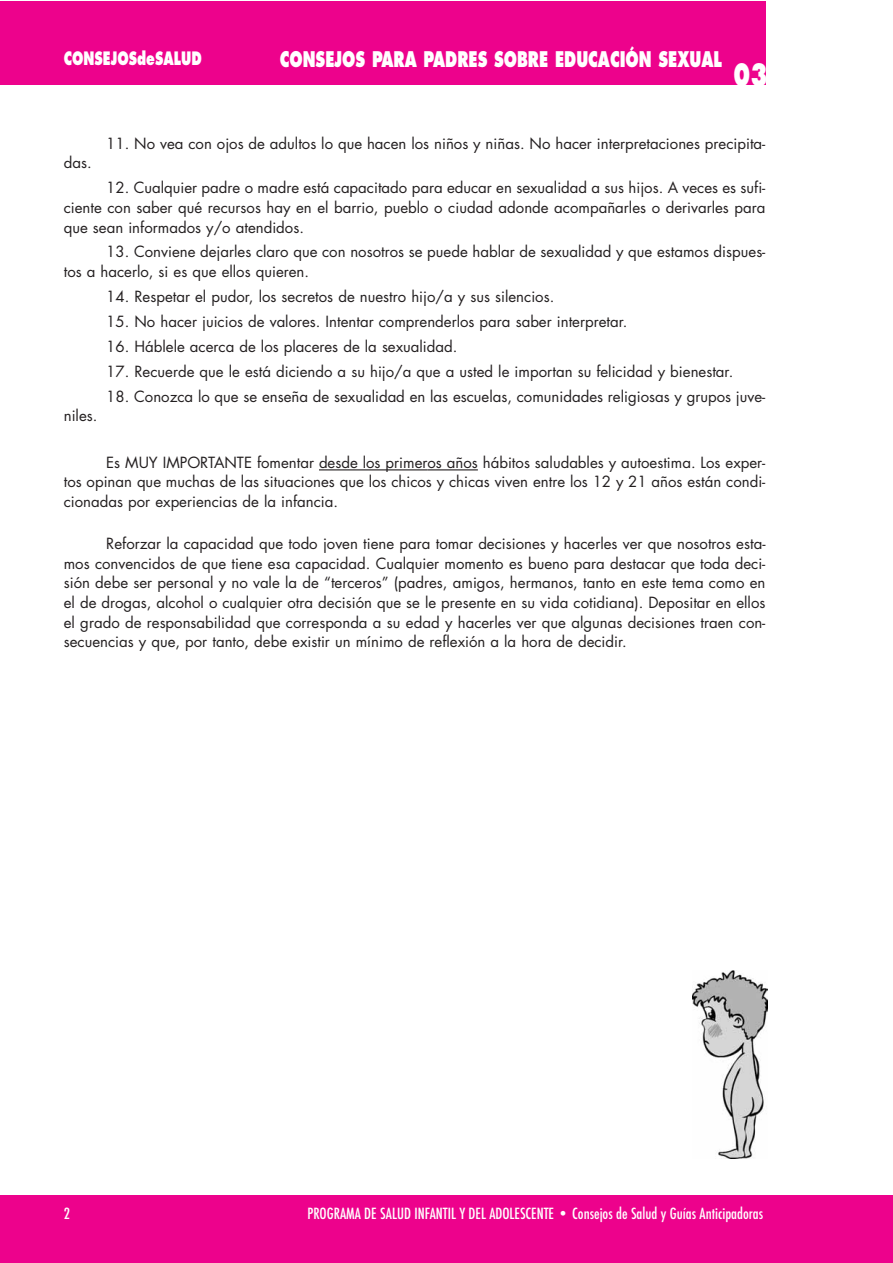
<style>
.page{position:relative;width:893px;height:1263px;background:#fff}
.page>*{position:absolute;margin:0;border:0;box-sizing:border-box;transform-origin:0 0}
.t1{font:800 30px "Futura";color:#fff;scale:.7 1}
.t2{font:800 21px "Futura";color:#fff;scale:.7 1}
.t3{font:800 18px "Futura";color:#fff;scale:.7 1}
.t4{font:15px/19.6px "Futura";color:#231f20;text-align:justify}
.t5{font:500 condensed 15px "Futura";color:#fff}
</style>
<div class="page">
<img style="left:692px;top:970px;width:76px;height:189px">
<div style="left:0;top:1195px;width:892px;height:68px;background:#ed028c"></div>
<hr style="left:319px;top:469px;width:108px;height:1px;background:#231f20">
<hr style="left:427px;top:469px;width:51px;height:1px;background:#231f20">
<div style="left:0;top:1px;width:765px;height:84px;background:#ed028c"></div>
<p class="t3" style="left:64px;top:50px;width:198px">CONSEJOSdeSALUD</p>
<h2 class="t2" style="left:280px;top:50px;width:633px">CONSEJOS PARA PADRES SOBRE EDUCACIÓN SEXUAL</h2>
<h1 class="t1" style="left:733px;top:62px;width:51px">03</h1>
<p class="t4" style="left:106px;top:135px;width:661px">11. No vea con ojos de adultos lo que hacen los niños y niñas. No hacer interpretaciones precipita-</p>
<p class="t4" style="left:64px;top:154px;width:29px">das.</p>
<p class="t4" style="left:64px;top:179px;width:703px;text-indent:43px">12. Cualquier padre o madre está capacitado para educar en sexualidad a sus hijos. A veces es sufi&shy;ciente con saber qué recursos hay en el barrio, pueblo o ciudad adonde acompañarles o derivarles para que sean informados y/o atendidos.</p>
<p class="t4" style="left:64px;top:243px;width:703px;text-indent:43px">13. Conviene dejarles claro que con nosotros se puede hablar de sexualidad y que estamos dispues&shy;tos a hacerlo, si es que ellos quieren.</p>
<p class="t4" style="left:106px;top:288px;width:449px">14. Respetar el pudor, los secretos de nuestro hijo/a y sus silencios.</p>
<p class="t4" style="left:106px;top:313px;width:523px">15. No hacer juicios de valores. Intentar comprenderlos para saber interpretar.</p>
<p class="t4" style="left:106px;top:338px;width:353px">16. Háblele acerca de los placeres de la sexualidad.</p>
<p class="t4" style="left:106px;top:363px;width:628px">17. Recuerde que le está diciendo a su hijo/a que a usted le importan su felicidad y bienestar.</p>
<p class="t4" style="left:106px;top:388px;width:661px">18. Conozca lo que se enseña de sexualidad en las escuelas, comunidades religiosas y grupos juve-</p>
<p class="t4" style="left:64px;top:407px;width:35px">niles.</p>
<p class="t4" style="left:64px;top:454px;width:703px;text-indent:43px">Es MUY IMPORTANTE fomentar desde los primeros años hábitos saludables y autoestima. Los exper&shy;tos opinan que muchas de las situaciones que los chicos y chicas viven entre los 12 y 21 años están condi&shy;cionadas por experiencias de la infancia.</p>
<p class="t4" style="left:64px;top:535px;width:703px;text-indent:43px">Reforzar la capacidad que todo joven tiene para tomar decisiones y hacerles ver que nosotros esta&shy;mos convencidos de que tiene esa capacidad. Cualquier momento es bueno para destacar que toda deci&shy;sión debe ser personal y no vale la de “terceros” (padres, amigos, hermanos, tanto en este tema como en el de drogas, alcohol o cualquier otra decisión que se le presente en su vida cotidiana). Depositar en ellos el grado de responsabilidad que corresponda a su edad y hacerles ver que algunas decisiones traen con&shy;secuencias y que, por tanto, debe existir un mínimo de reflexión a la hora de decidir.</p>
<p class="t5" style="left:64px;top:1205px;width:8px">2</p>
<p class="t5" style="left:307px;top:1205px;width:457px">PROGRAMA DE SALUD INFANTIL Y DEL ADOLESCENTE • Consejos de Salud y Guías Anticipadoras</p>
</div>
